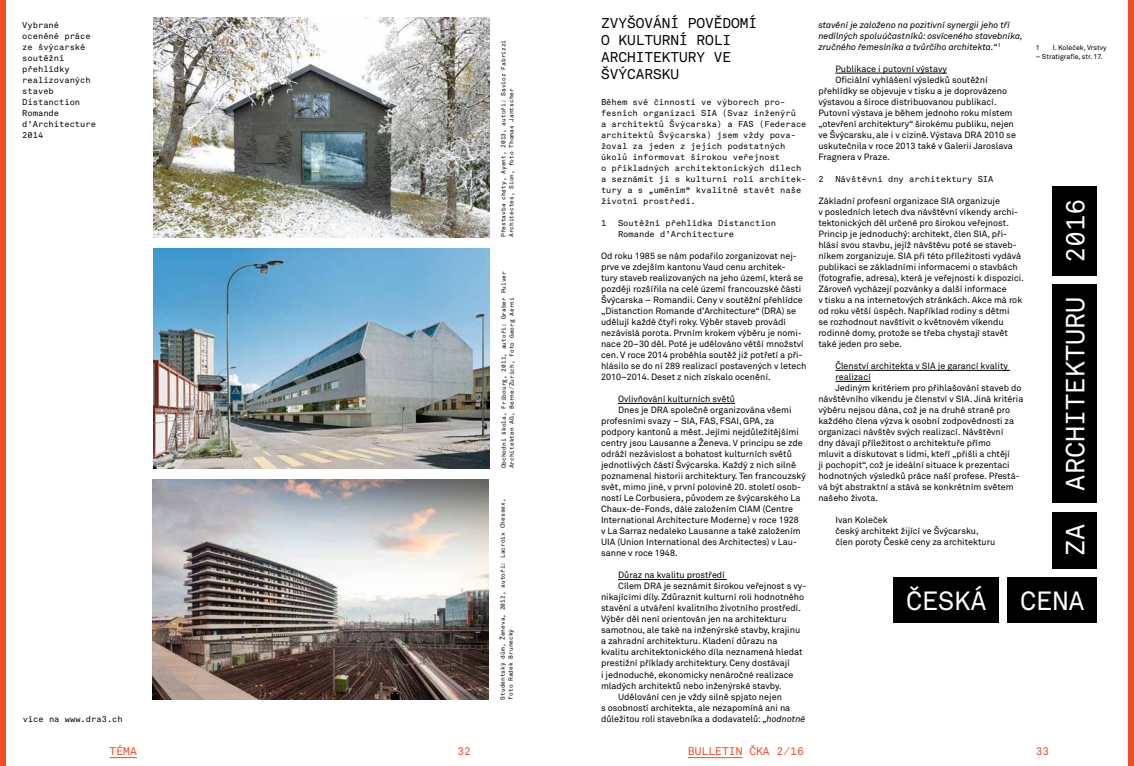
<style>
.page{position:relative;width:1134px;height:766px;background:#fff}
.page>*{position:absolute;margin:0;border:0;box-sizing:border-box;transform-origin:0 0}
.t1{font:26px "Akkurat Mono Pro";color:#fff}
.t2{font:14px/17px "Akkurat Mono Pro";color:#000}
.t3{font:11px "Akkurat Mono Pro";color:#f04b23}
.t4{font:9px/11px "Akkurat Pro";color:#000}
.t5{font:italic 9px/11px "Akkurat Pro";color:#000}
.t6{font:8.5px/11px "Akkurat Mono Pro";color:#000}
.t7{font:7px "Akkurat Pro";color:#000}
.t8{font:6px/8px "Akkurat Mono Pro";color:#000}
.s1{font-style:italic}
.s2{font-style:normal}
</style>
<div class="page">
<div style="left:0;top:0;width:6px;height:765px;background:#f04b23"></div>
<div style="left:1128px;top:0;width:5px;height:765px;background:#f04b23"></div>
<hr style="left:688px;top:757px;width:54px;height:1px;background:#f04b23">
<svg style="left:110px;top:757px;width:27px;height:1px"></svg>
<hr style="left:618px;top:403px;width:117px;height:1px;background:#000">
<hr style="left:618px;top:579px;width:109px;height:1px;background:#000">
<hr style="left:835px;top:73px;width:112px;height:1px;background:#000">
<hr style="left:835px;top:370px;width:175px;height:1px;background:#000">
<hr style="left:835px;top:381px;width:36px;height:1px;background:#000">
<img style="left:153px;top:17px;width:336px;height:220px">
<img style="left:152px;top:479px;width:337px;height:220px">
<img style="left:153px;top:248px;width:337px;height:220px">
<div style="left:894px;top:577px;width:105px;height:45px;background:#000"></div>
<div style="left:1008px;top:577px;width:89px;height:45px;background:#000"></div>
<div style="left:1052px;top:511px;width:45px;height:57px;background:#000"></div>
<div style="left:1052px;top:284px;width:45px;height:218px;background:#000"></div>
<div style="left:1052px;top:186px;width:45px;height:89px;background:#000"></div>
<p class="t6" style="left:22px;top:20px;width:75px">Vybrané oceněné práce ze švýcarské soutěžní přehlídky realizovaných staveb<br>Distanction<br>Romande d’Architecture<br>2014</p>
<p class="t6" style="left:23px;top:713px;width:102px">více na www.dra3.ch</p>
<p class="t8" style="left:500px;top:237px;width:199px;rotate:-90deg">Přestavba chaty, Ayent, 2013, autoři: Savioz Fabrizzi<br>Architectes, Sion, foto Thomas Jantscher</p>
<p class="t8" style="left:500px;top:468px;width:199px;rotate:-90deg">Obchodní škola, Fribourg, 2011, autoři: Graber Pulver<br>Architekten AG, Berne/Zurich, foto Georg Aerni</p>
<p class="t8" style="left:499px;top:699px;width:202px;rotate:-90deg">Studentský dům, Ženeva, 2012, autoři: Lacroix Chessex, foto Radek Brunecký</p>
<h2 class="t2" style="left:601px;top:15px;width:158px">ZVYŠOVÁNÍ POVĚDOMÍ<br>O KULTURNÍ ROLI<br>ARCHITEKTURY VE<br>ŠVÝCARSKU</h2>
<p class="t6" style="left:601px;top:97px;width:207px">Během své činnosti ve výborech pro&shy;fesních organizací SIA (Svaz inženýrů<br>a architektů Švýcarska) a FAS (Federace architektů Švýcarska) jsem vždy pova&shy;žoval za jeden z jejich podstatných úkolů informovat širokou veřejnost<br>o příkladných architektonických dílech a seznámit ji s kulturní rolí architek&shy;tury a s „uměním“ kvalitně stavět naše životní prostředí.</p>
<p class="t6" style="left:601px;top:218px;width:7px">1</p>
<p class="t6" style="left:618px;top:218px;width:160px">Soutěžní přehlídka Distanction<br>Romande d’Architecture</p>
<p class="t4" style="left:601px;top:251px;width:207px">Od roku 1985 se nám podařilo zorganizovat nej&shy;prve ve zdejším kantonu Vaud cenu architek-<br>tury staveb realizovaných na jeho území, která se později rozšířila na celé území francouzské části Švýcarska – Romandii. Ceny v soutěžní přehlídce „Distanction Romande d’Architecture“ (DRA) se udělují každé čtyři roky. Výběr staveb provádí nezávislá porota. Prvním krokem výběru je nomi&shy;nace 20–30 děl. Poté je udělováno větší množství cen. V roce 2014 proběhla soutěž již potřetí a při&shy;hlásilo se do ní 289 realizací postavených v letech 2010–2014. Deset z nich získalo ocenění.</p>
<p class="t4" style="left:618px;top:394px;width:119px">Ovlivňování kulturních světů</p>
<p class="t4" style="left:618px;top:405px;width:175px">Dnes je DRA společně organizována všemi</p>
<p class="t4" style="left:601px;top:416px;width:175px">profesními svazy – SIA, FAS, FSAI, GPA, za</p>
<p class="t4" style="left:601px;top:427px;width:199px">podpory kantonů a měst. Jejími nejdůležitějšími</p>
<p class="t4" style="left:601px;top:438px;width:203px">centry jsou Lausanne a Ženeva. V principu se zde</p>
<p class="t4" style="left:601px;top:449px;width:192px">odráží nezávislost a bohatost kulturních světů</p>
<p class="t4" style="left:601px;top:460px;width:197px">jednotlivých částí Švýcarska. Každý z nich silně</p>
<p class="t4" style="left:601px;top:471px;width:206px">poznamenal historii architektury. Ten francouzský</p>
<p class="t4" style="left:601px;top:482px;width:202px">svět, mimo jiné, v první polovině 20. století osob-</p>
<p class="t4" style="left:601px;top:493px;width:201px">ností Le Corbusiera, původem ze švýcarského La</p>
<p class="t4" style="left:601px;top:504px;width:194px">Chaux-de-Fonds, dále založením CIAM (Centre</p>
<p class="t4" style="left:601px;top:515px;width:199px">International Architecture Moderne) v roce 1928</p>
<p class="t4" style="left:601px;top:526px;width:201px">v La Sarraz nedaleko Lausanne a také založením</p>
<p class="t4" style="left:601px;top:537px;width:197px">UIA (Union International des Architectes) v Lau-</p>
<p class="t4" style="left:601px;top:548px;width:78px">sanne v roce 1948.</p>
<p class="t4" style="left:618px;top:570px;width:108px">Důraz na kvalitu prostředí</p>
<p class="t4" style="left:618px;top:581px;width:190px">Cílem DRA je seznámit širokou veřejnost s vy-</p>
<p class="t4" style="left:601px;top:592px;width:205px">nikajícími díly. Zdůraznit kulturní roli hodnotného</p>
<p class="t4" style="left:601px;top:603px;width:201px">stavění a utváření kvalitního životního prostředí.</p>
<p class="t4" style="left:601px;top:614px;width:187px">Výběr děl není orientován jen na architekturu</p>
<p class="t4" style="left:601px;top:625px;width:201px">samotnou, ale také na inženýrské stavby, krajinu</p>
<p class="t4" style="left:601px;top:636px;width:178px">a zahradní architekturu. Kladení důrazu na</p>
<p class="t4" style="left:601px;top:647px;width:203px">kvalitu architektonického díla neznamená hledat</p>
<p class="t4" style="left:601px;top:658px;width:190px">prestižní příklady architektury. Ceny dostávají</p>
<p class="t4" style="left:601px;top:669px;width:194px">i jednoduché, ekonomicky nenáročné realizace</p>
<p class="t4" style="left:601px;top:680px;width:182px">mladých architektů nebo inženýrské stavby.</p>
<p class="t4" style="left:618px;top:691px;width:165px">Udělování cen je vždy silně spjato nejen</p>
<p class="t4" style="left:601px;top:702px;width:191px">s osobností architekta, ale nezapomíná ani na</p>
<p class="t4" style="left:601px;top:713px;width:206px">důležitou roli stavebníka a dodavatelů: „<span class="s1">hodnotné</span></p>
<p class="t5" style="left:818px;top:20px;width:206px">stavění je založeno na pozitivní synergii jeho tří nedílných spoluúčastníků: osvíceného stavebníka, zručného řemeslníka a tvůrčího architekta.<span class="s2">“</span><sup>1</sup></p>
<p class="t4" style="left:835px;top:64px;width:113px">Publikace i putovní výstavy</p>
<p class="t4" style="left:835px;top:75px;width:154px">Oficiální vyhlášení výsledků soutěžní</p>
<p class="t4" style="left:818px;top:86px;width:190px">přehlídky se objevuje v tisku a je doprovázeno</p>
<p class="t4" style="left:818px;top:97px;width:180px">výstavou a široce distribuovanou publikací.</p>
<p class="t4" style="left:818px;top:108px;width:196px">Putovní výstava je během jednoho roku místem</p>
<p class="t4" style="left:818px;top:119px;width:197px">„otevření architektury“ širokému publiku, nejen</p>
<p class="t4" style="left:818px;top:130px;width:199px">ve Švýcarsku, ale i v cizině. Výstava DRA 2010 se</p>
<p class="t4" style="left:818px;top:141px;width:196px">uskutečnila v roce 2013 také v Galerii Jaroslava</p>
<p class="t4" style="left:818px;top:152px;width:73px">Fragnera v Praze.</p>
<p class="t6" style="left:818px;top:174px;width:7px">2</p>
<p class="t6" style="left:835px;top:174px;width:160px">Návštěvní dny architektury SIA</p>
<p class="t4" style="left:818px;top:196px;width:207px">Základní profesní organizace SIA organizuje<br>v posledních letech dva návštěvní víkendy archi&shy;tektonických děl určené pro širokou veřejnost.<br>Princip je jednoduchý: architekt, člen SIA, při&shy;hlásí svou stavbu, jejíž návštěvu poté se staveb&shy;níkem zorganizuje. SIA při této příležitosti vydává publikaci se základními informacemi o stavbách (fotografie, adresa), která je veřejnosti k dispozici.<br>Zároveň vycházejí pozvánky a další informace<br>v tisku a na internetových stránkách. Akce má rok od roku větší úspěch. Například rodiny s dětmi<br>se rozhodnout navštívit o květnovém víkendu rodinné domy, protože se třeba chystají stavět také jeden pro sebe.</p>
<p class="t4" style="left:835px;top:361px;width:174px">Členství architekta v SIA je garancí kvality</p>
<p class="t4" style="left:835px;top:372px;width:37px">realizací</p>
<p class="t4" style="left:835px;top:383px;width:188px">Jediným kritériem pro přihlašování staveb do</p>
<p class="t4" style="left:818px;top:394px;width:207px">návštěvního víkendu je členství v SIA. Jiná kritéria</p>
<p class="t4" style="left:818px;top:405px;width:193px">výběru nejsou dána, což je na druhé straně pro</p>
<p class="t4" style="left:818px;top:416px;width:197px">každého člena výzva k osobní zodpovědnosti za</p>
<p class="t4" style="left:818px;top:427px;width:187px">organizaci návštěv svých realizací. Návštěvní</p>
<p class="t4" style="left:818px;top:438px;width:174px">dny dávají příležitost o architektuře přímo</p>
<p class="t4" style="left:818px;top:449px;width:193px">mluvit a diskutovat s lidmi, kteří „přišli a chtějí</p>
<p class="t4" style="left:818px;top:460px;width:193px">ji pochopit“, což je ideální situace k prezentaci</p>
<p class="t4" style="left:818px;top:471px;width:203px">hodnotných výsledků práce naší profese. Přestá-</p>
<p class="t4" style="left:818px;top:482px;width:197px">vá být abstraktní a stává se konkrétním světem</p>
<p class="t4" style="left:818px;top:493px;width:61px">našeho života.</p>
<p class="t4" style="left:835px;top:515px;width:161px">Ivan Koleček<br>český architekt žijící ve Švýcarsku, člen poroty České ceny za architekturu</p>
<h1 class="t1" style="left:906px;top:585px;width:82px">ČESKÁ</h1>
<h1 class="t1" style="left:1020px;top:585px;width:66px">CENA</h1>
<p class="t7" style="left:1036px;top:43px;width:5px">1</p>
<p class="t7" style="left:1053px;top:43px;width:56px">I. Koleček, Vrstvy</p>
<p class="t7" style="left:1036px;top:52px;width:68px">– Stratigrafie, str. 17.</p>
<h1 class="t1" style="left:1060px;top:263px;width:66px;rotate:-90deg">2016</h1>
<h1 class="t1" style="left:1060px;top:490px;width:195px;rotate:-90deg">ARCHITEKTURU</h1>
<h1 class="t1" style="left:1060px;top:556px;width:34px;rotate:-90deg">ZA</h1>
<p class="t3" style="left:110px;top:744px;width:29px">TÉMA</p>
<p class="t3" style="left:457px;top:744px;width:15px">32</p>
<p class="t3" style="left:688px;top:744px;width:117px">BULLETIN ČKA 2/16</p>
<p class="t3" style="left:1036px;top:744px;width:15px">33</p>
</div>
